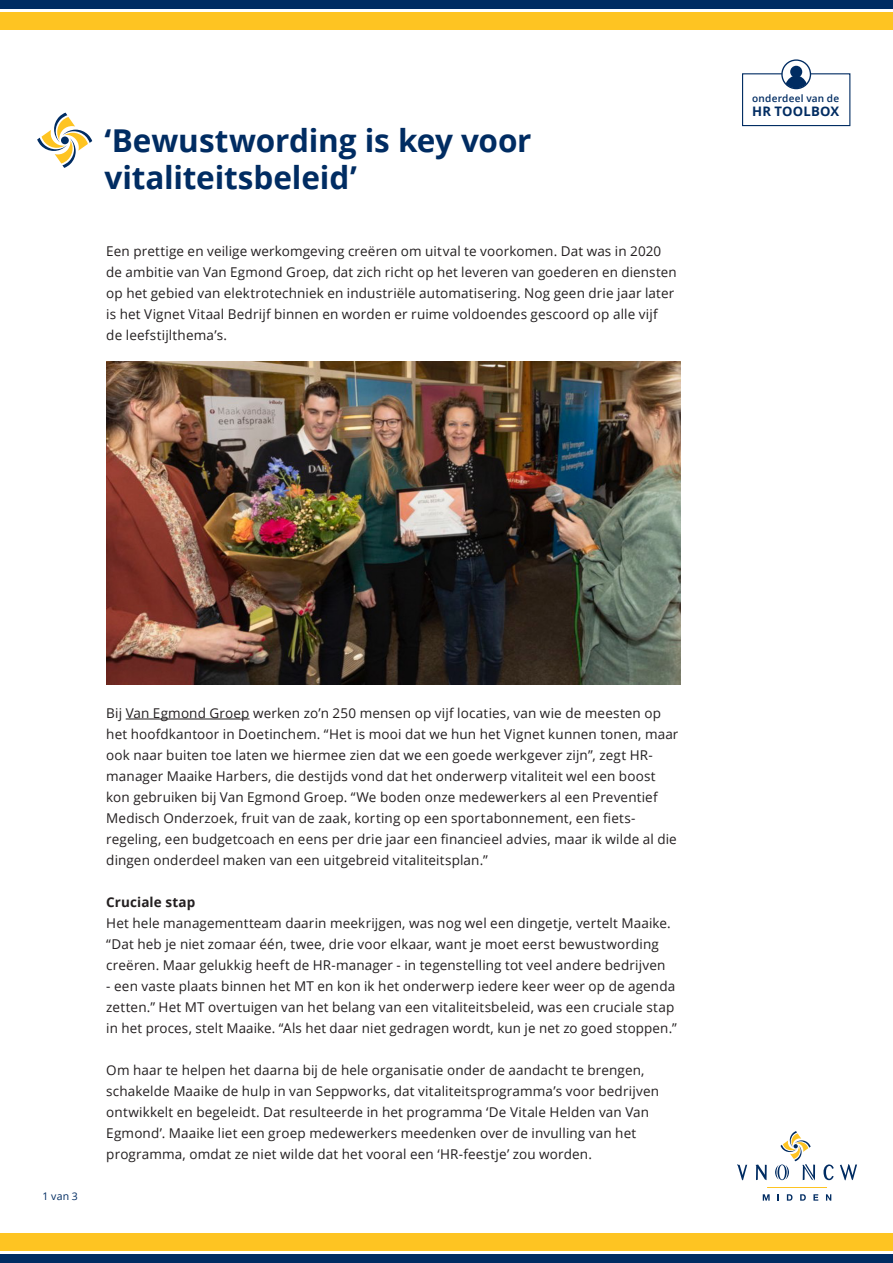
<style>
.page{position:relative;width:893px;height:1263px;background:#fff}
.page>*{position:absolute;margin:0;border:0;box-sizing:border-box;transform-origin:0 0}
.t1{font:700 31.5px/37.8px "Open Sans";letter-spacing:-.005em;color:#002c62}
.t2{font:13.5px/21px "Open Sans";letter-spacing:.01em;color:#231f20}
.t3{font:700 13.5px "Open Sans";letter-spacing:.01em;color:#231f20}
.t4{font:700 13.05px "Open Sans";letter-spacing:.015em;color:#002c62}
.t5{font:10.5px "Open Sans";color:#002c62}
.t6{font:600 10.05px "Open Sans";letter-spacing:.02em;color:#002c62}
</style>
<div class="page">
<svg style="left:763px;top:1194px;width:7px;height:6px"></svg>
<svg style="left:777px;top:1194px;width:2px;height:6px"></svg>
<svg style="left:787px;top:1194px;width:5px;height:6px"></svg>
<svg style="left:800px;top:1194px;width:6px;height:6px"></svg>
<svg style="left:813px;top:1194px;width:5px;height:6px"></svg>
<svg style="left:826px;top:1194px;width:5px;height:6px"></svg>
<hr style="left:767px;top:1187px;width:60px;height:1px;background:#fec422">
<svg style="left:823px;top:1164px;width:11px;height:16px"></svg>
<svg style="left:737px;top:1164px;width:10px;height:16px"></svg>
<svg style="left:755px;top:1164px;width:12px;height:16px"></svg>
<svg style="left:840px;top:1164px;width:17px;height:16px"></svg>
<svg style="left:775px;top:1131px;width:40px;height:49px"></svg>
<div style="left:0;top:0;width:893px;height:9px;background:#002c62"></div>
<div style="left:0;top:13px;width:893px;height:17px;background:#fec422"></div>
<div style="left:0;top:1254px;width:893px;height:9px;background:#002c62"></div>
<div style="left:0;top:1233px;width:893px;height:17px;background:#fec422"></div>
<svg style="left:37px;top:113px;width:55px;height:55px"></svg>
<hr style="left:126px;top:719px;width:124px;height:1px;background:#231f20">
<div style="left:781px;top:59px;width:30px;height:30px;border:1px solid #002c62;border-radius:50%"></div>
<div style="left:790px;top:66px;width:12px;height:12px;background:#002c62;border-radius:50%"></div>
<svg style="left:742px;top:73px;width:109px;height:54px"></svg>
<img style="left:106px;top:362px;width:574px;height:322px">
<p class="t1" style="left:104px;top:121px;width:429px">‘Bewustwording is key voor vitaliteitsbeleid’</p>
<p class="t2" style="left:106px;top:240px;width:572px">Een prettige en veilige werkomgeving creëren om uitval te voorkomen. Dat was in 2020 de ambitie van Van Egmond Groep, dat zich richt op het leveren van goederen en diensten op het gebied van elektrotechniek en industriële automatisering. Nog geen drie jaar later is het Vignet Vitaal Bedrijf binnen en worden er ruime voldoendes gescoord op alle vijf de leefstijlthema’s.</p>
<p class="t6" style="left:752px;top:92px;width:88px">onderdeel van de</p>
<p class="t4" style="left:752px;top:102px;width:88px">HR TOOLBOX</p>
<p class="t5" style="left:43px;top:1189px;width:37px">1 van 3</p>
<p class="t2" style="left:106px;top:702px;width:574px">Bij Van Egmond Groep werken zo’n 250 mensen op vijf locaties, van wie de meesten op het hoofdkantoor in Doetinchem. “Het is mooi dat we hun het Vignet kunnen tonen, maar ook naar buiten toe laten we hiermee zien dat we een goede werkgever zijn”, zegt HR&shy;manager Maaike Harbers, die destijds vond dat het onderwerp vitaliteit wel een boost kon gebruiken bij Van Egmond Groep. “We boden onze medewerkers al een Preventief Medisch Onderzoek, fruit van de zaak, korting op een sportabonnement, een fiets&shy;regeling, een budgetcoach en eens per drie jaar een financieel advies, maar ik wilde al die dingen onderdeel maken van een uitgebreid vitaliteitsplan.”</p>
<p class="t3" style="left:106px;top:892px;width:91px">Cruciale stap</p>
<p class="t2" style="left:106px;top:912px;width:566px">Het hele managementteam daarin meekrijgen, was nog wel een dingetje, vertelt Maaike. “Dat heb je niet zomaar één, twee, drie voor elkaar, want je moet eerst bewustwording creëren. Maar gelukkig heeft de HR-manager - in tegenstelling tot veel andere bedrijven</p>
<p class="t2" style="left:106px;top:975px;width:572px">- een vaste plaats binnen het MT en kon ik het onderwerp iedere keer weer op de agenda zetten.” Het MT overtuigen van het belang van een vitaliteitsbeleid, was een cruciale stap in het proces, stelt Maaike. “Als het daar niet gedragen wordt, kun je net zo goed stoppen.”</p>
<p class="t2" style="left:106px;top:1059px;width:554px">Om haar te helpen het daarna bij de hele organisatie onder de aandacht te brengen, schakelde Maaike de hulp in van Seppworks, dat vitaliteitsprogramma’s voor bedrijven ontwikkelt en begeleidt. Dat resulteerde in het programma ‘De Vitale Helden van Van Egmond’. Maaike liet een groep medewerkers meedenken over de invulling van het programma, omdat ze niet wilde dat het vooral een ‘HR-feestje’ zou worden.</p>
</div>
